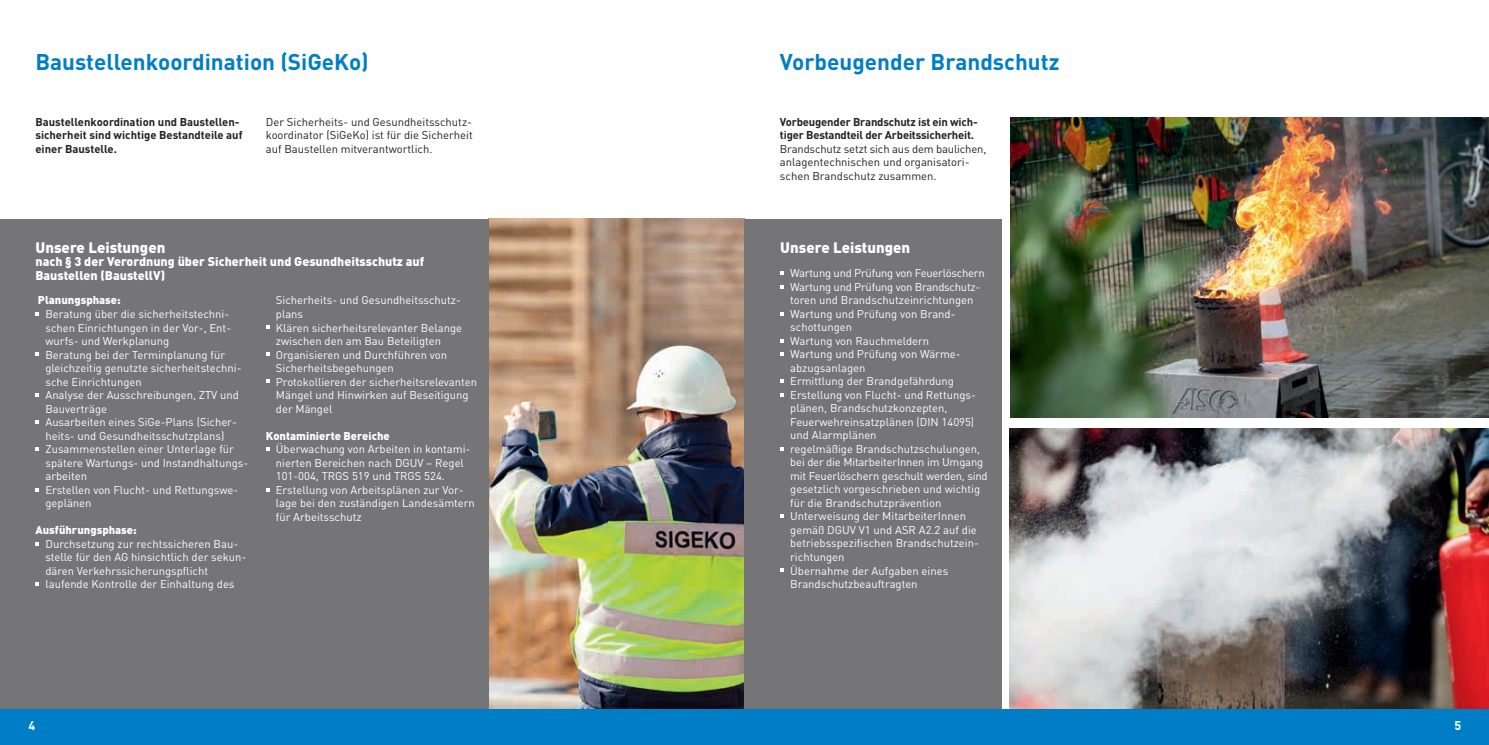
<style>
.page{position:relative;width:1489px;height:745px;background:#fff}
.page>*{position:absolute;margin:0;border:0;box-sizing:border-box;transform-origin:0 0}
.t1{font:700 22.5px "DIN Pro";color:#007ec5}
.t2{font:900 15px "DIN Pro";color:#fff}
.t3{font:900 12.5px/13.8px "DIN Pro";color:#fff}
.t4{font:700 12.5px "DIN Pro";color:#fff}
.t5{font:11.25px/13.5px "DIN Pro";color:#fff}
.t6{font:11.25px/13.5px "DIN Pro";color:#231f20;text-align:justify}
.t7{font:700 11.25px/13.5px "DIN Pro";letter-spacing:-.01em;color:#231f20}
.t8{font:900 11.25px "DIN Pro";color:#fff}
</style>
<div class="page">
<img style="left:488px;top:219px;width:256px;height:490px">
<div style="left:0;top:219px;width:488px;height:501px;background:#757577"></div>
<svg style="left:35px;top:312px;width:4px;height:3px"></svg>
<svg style="left:35px;top:352px;width:4px;height:4px"></svg>
<svg style="left:35px;top:393px;width:4px;height:3px"></svg>
<svg style="left:35px;top:420px;width:4px;height:3px"></svg>
<svg style="left:35px;top:447px;width:4px;height:3px"></svg>
<svg style="left:35px;top:488px;width:4px;height:3px"></svg>
<svg style="left:35px;top:542px;width:4px;height:3px"></svg>
<svg style="left:35px;top:582px;width:4px;height:3px"></svg>
<svg style="left:266px;top:325px;width:3px;height:4px"></svg>
<svg style="left:266px;top:352px;width:3px;height:4px"></svg>
<svg style="left:266px;top:379px;width:3px;height:4px"></svg>
<div style="left:744px;top:219px;width:257px;height:513px;background:#757577"></div>
<svg style="left:780px;top:271px;width:4px;height:4px"></svg>
<svg style="left:780px;top:285px;width:4px;height:3px"></svg>
<svg style="left:780px;top:312px;width:4px;height:3px"></svg>
<svg style="left:780px;top:339px;width:4px;height:3px"></svg>
<svg style="left:780px;top:352px;width:4px;height:4px"></svg>
<svg style="left:780px;top:379px;width:4px;height:4px"></svg>
<svg style="left:780px;top:393px;width:4px;height:3px"></svg>
<svg style="left:780px;top:447px;width:4px;height:3px"></svg>
<svg style="left:780px;top:514px;width:4px;height:4px"></svg>
<svg style="left:780px;top:568px;width:4px;height:4px"></svg>
<img style="left:1009px;top:428px;width:479px;height:281px">
<img style="left:1010px;top:117px;width:478px;height:300px">
<div style="left:0;top:709px;width:1488px;height:35px;background:#007ec5"></div>
<h1 class="t1" style="left:35px;top:47px;width:335px">Baustellenkoordination (SiGeKo)</h1>
<p class="t7" style="left:35px;top:114px;width:209px">Baustellenkoordination und Baustellen&shy;sicherheit sind wichtige Bestandteile auf einer Baustelle.</p>
<p class="t6" style="left:266px;top:114px;width:208px">Der Sicherheits- und Gesundheitsschutz&shy;koordinator (SiGeKo) ist für die Sicherheit auf Baustellen mitverantwortlich.</p>
<h2 class="t2" style="left:35px;top:237px;width:131px">Unsere Leistungen</h2>
<p class="t3" style="left:35px;top:254px;width:390px">nach § 3 der Verordnung über Sicherheit und Gesundheitsschutz auf<br>Baustellen (BaustellV)</p>
<p class="t8" style="left:38px;top:292px;width:84px">Planungsphase:</p>
<p class="t5" style="left:45px;top:306px;width:204px">Beratung über die sicherheitstechni&shy;schen Einrichtungen in der Vor-, Ent&shy;wurfs- und Werkplanung<br>Beratung bei der Terminplanung für gleichzeitig genutzte sicherheitstechni&shy;sche Einrichtungen<br>Analyse der Ausschreibungen, ZTV und<br>Bauverträge<br>Ausarbeiten eines SiGe-Plans (Sicher&shy;heits- und Gesundheitsschutzplans)<br>Zusammenstellen einer Unterlage für spätere Wartungs- und Instandhaltungs&shy;arbeiten<br>Erstellen von Flucht- und Rettungswe&shy;geplänen</p>
<p class="t8" style="left:35px;top:522px;width:103px">Ausführungsphase:</p>
<p class="t5" style="left:45px;top:536px;width:202px">Durchsetzung zur rechtssicheren Bau&shy;stelle für den AG hinsichtlich der sekun&shy;dären Verkehrssicherungspflicht laufende Kontrolle der Einhaltung des</p>
<p class="t5" style="left:276px;top:293px;width:203px">Sicherheits- und Gesundheitsschutz&shy;plans<br>Klären sicherheitsrelevanter Belange zwischen den am Bau Beteiligten<br>Organisieren und Durchführen von<br>Sicherheitsbegehungen<br>Protokollieren der sicherheitsrelevanten<br>Mängel und Hinwirken auf Beseitigung der Mängel</p>
<p class="t8" style="left:266px;top:427px;width:125px">Kontaminierte Bereiche</p>
<p class="t5" style="left:276px;top:441px;width:200px">Überwachung von Arbeiten in kontami&shy;nierten Bereichen nach DGUV – Regel 101-004, TRGS 519 und TRGS 524.<br>Erstellung von Arbeitsplänen zur Vor&shy;lage bei den zuständigen Landesämtern für Arbeitsschutz</p>
<h1 class="t1" style="left:780px;top:47px;width:281px">Vorbeugender Brandschutz</h1>
<p class="t7" style="left:780px;top:114px;width:199px">Vorbeugender Brandschutz ist ein wich&shy;tiger Bestandteil der Arbeitssicherheit.</p>
<p class="t6" style="left:780px;top:141px;width:208px;text-align:left">Brandschutz setzt sich aus dem baulichen, anlagentechnischen und organisatori&shy;schen Brandschutz zusammen.</p>
<h2 class="t2" style="left:780px;top:237px;width:131px">Unsere Leistungen</h2>
<p class="t5" style="left:790px;top:266px;width:199px">Wartung und Prüfung von Feuerlöschern<br>Wartung und Prüfung von Brandschutz&shy;toren und Brandschutzeinrichtungen<br>Wartung und Prüfung von Brand&shy;schottungen<br>Wartung von Rauchmeldern<br>Wartung und Prüfung von Wärme&shy;abzugsanlagen<br>Ermittlung der Brandgefährdung<br>Erstellung von Flucht- und Rettungs&shy;plänen, Brandschutzkonzepten,<br>Feuerwehreinsatzplänen (DIN 14095) und Alarmplänen<br>regelmäßige Brandschutzschulungen, bei der die MitarbeiterInnen im Umgang mit Feuerlöschern geschult werden, sind gesetzlich vorgeschrieben und wichtig für die Brandschutzprävention<br>Unterweisung der MitarbeiterInnen gemäß DGUV V1 und ASR A2.2 auf die betriebsspezifischen Brandschutzein&shy;richtungen<br>Übernahme der Aufgaben eines<br>Brandschutzbeauftragten</p>
<p class="t4" style="left:29px;top:716px;width:8px">4</p>
<p class="t4" style="left:1454px;top:716px;width:8px">5</p>
</div>
